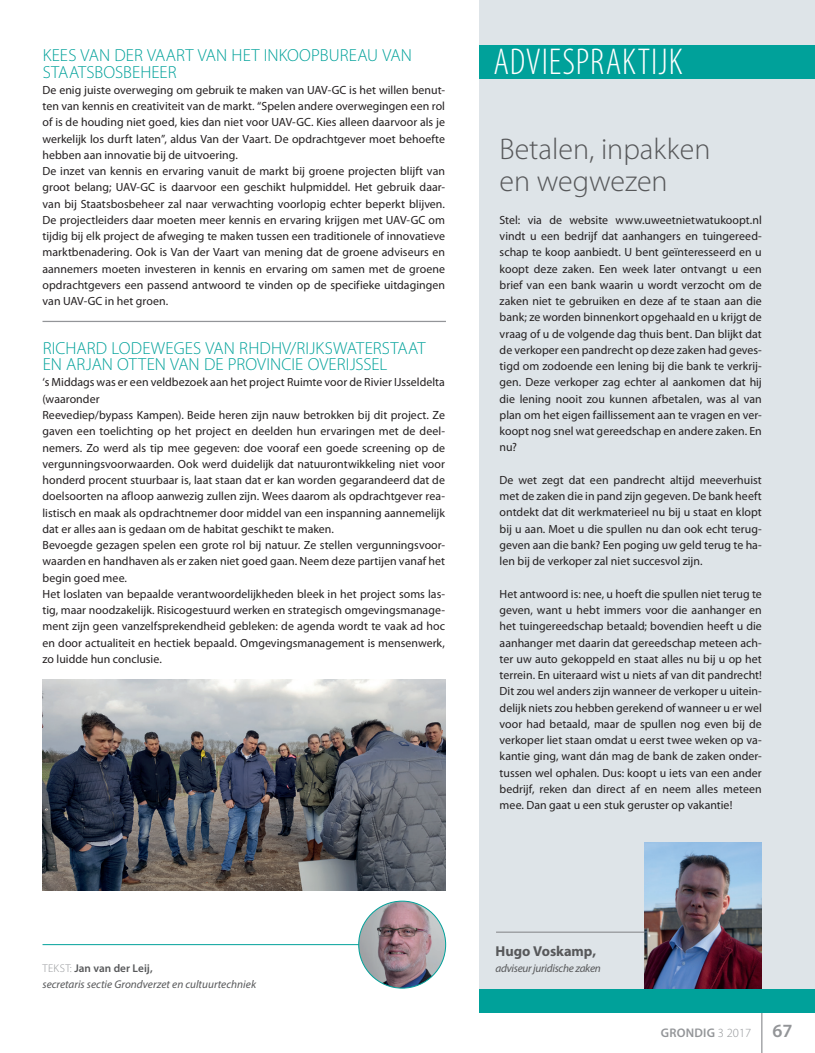
<style>
.page{position:relative;width:815px;height:1053px;background:#fff}
.page>*{position:absolute;margin:0;border:0;box-sizing:border-box;transform-origin:0 0}
.t1{font:300 condensed 37.5px "Myriad Pro";letter-spacing:.02em;color:#fff}
.t2{font:300 30px/32.5px "Myriad Pro";color:#57585a}
.t3{font:300 17.5px/16.2px "Myriad Pro";letter-spacing:.005em;color:#00a19a}
.t4{font:700 14.38px "Myriad Pro";color:#57585a}
.t5{font:600 12.5px "Myriad Pro";letter-spacing:.02em;color:#939598}
.t6{font:11.88px/16.2px "Myriad Pro";letter-spacing:.005em;color:#231f20;text-align:justify}
.t7{font:italic 11.25px/16.2px "Myriad Pro";color:#57585a}
.t8{font:italic 11.25px "Myriad Pro";letter-spacing:-.02em;color:#57585a}
.s1{font-weight:300;font-style:normal;color:#939598}
.s2{font-weight:600;font-style:normal}
.s3{font-weight:300}
.s4{font-size:18.75px}
</style>
<div class="page">
<hr style="left:761px;top:1012px;width:1px;height:40px;background:#939598">
<hr style="left:43px;top:944px;width:329px;height:1px;background:#00a19a">
<img style="left:359px;top:901px;width:87px;height:87px;border-radius:43px">
<div style="left:479px;top:988px;width:336px;height:24px;background:#00a19a"></div>
<div style="left:479px;top:0;width:336px;height:988px;background:#dee4e8"></div>
<div style="left:479px;top:45px;width:336px;height:34px;background:#00a19a"></div>
<hr style="left:496px;top:931px;width:235px;height:1px;background:#939598">
<img style="left:43px;top:679px;width:403px;height:211px">
<hr style="left:43px;top:321px;width:403px;height:1px;background:#939598">
<img style="left:645px;top:842px;width:117px;height:146px">
<h3 class="t3" style="left:43px;top:48px;width:371px">KEES VAN DER VAART VAN HET INKOOPBUREAU VAN<br>STAATSBOSBEHEER</h3>
<p class="t6" style="left:43px;top:81px;width:404px;text-align:left">De enig juiste overweging om gebruik te maken van UAV-GC is het willen benut&shy;ten van kennis en creativiteit van de markt. “Spelen andere overwegingen een rol of is de houding niet goed, kies dan niet voor UAV-GC. Kies alleen daarvoor als je werkelijk los durft laten”, aldus Van der Vaart. De opdrachtgever moet behoefte hebben aan innovatie bij de uitvoering.<br>De inzet van kennis en ervaring vanuit de markt bij groene projecten blijft van groot belang; UAV-GC is daarvoor een geschikt hulpmiddel. Het gebruik daar&shy;van bij Staatsbosbeheer zal naar verwachting voorlopig echter beperkt blijven.<br>De projectleiders daar moeten meer kennis en ervaring krijgen met UAV-GC om tijdig bij elk project de afweging te maken tussen een traditionele of innovatieve marktbenadering. Ook is Van der Vaart van mening dat de groene adviseurs en aannemers moeten investeren in kennis en ervaring om samen met de groene opdrachtgevers een passend antwoord te vinden op de specifieke uitdagingen van UAV-GC in het groen.</p>
<h3 class="t3" style="left:43px;top:340px;width:384px">RICHARD LODEWEGES VAN RHDHV/RIJKSWATERSTAAT<br>EN ARJAN OTTEN VAN DE PROVINCIE OVERIJSSEL</h3>
<p class="t6" style="left:43px;top:374px;width:404px;text-align:left">‘s Middags was er een veldbezoek aan het project Ruimte voor de Rivier IJsseldelta (waaronder<br>Reevediep/bypass Kampen). Beide heren zijn nauw betrokken bij dit project. Ze gaven een toelichting op het project en deelden hun ervaringen met de deel&shy;nemers. Zo werd als tip mee gegeven: doe vooraf een goede screening op de vergunningsvoorwaarden. Ook werd duidelijk dat natuurontwikkeling niet voor honderd procent stuurbaar is, laat staan dat er kan worden gegarandeerd dat de doelsoorten na afloop aanwezig zullen zijn. Wees daarom als opdrachtgever rea&shy;listisch en maak als opdrachtnemer door middel van een inspanning aannemelijk dat er alles aan is gedaan om de habitat geschikt te maken.<br>Bevoegde gezagen spelen een grote rol bij natuur. Ze stellen vergunningsvoor&shy;waarden en handhaven als er zaken niet goed gaan. Neem deze partijen vanaf het begin goed mee.<br>Het loslaten van bepaalde verantwoordelijkheden bleek in het project soms las&shy;tig, maar noodzakelijk. Risicogestuurd werken en strategisch omgevingsmanage&shy;ment zijn geen vanzelfsprekendheid gebleken: de agenda wordt te vaak ad hoc en door actualiteit en hectiek bepaald. Omgevingsmanagement is mensenwerk, zo luidde hun conclusie.</p>
<h1 class="t1" style="left:493px;top:42px;width:191px">ADVIESPRAKTIJK</h1>
<h2 class="t2" style="left:500px;top:133px;width:212px">Betalen, inpakken en wegwezen</h2>
<p class="t6" style="left:500px;top:211px;width:264px">Stel: via de website www.uweetnietwatukoopt.nl vindt u een bedrijf dat aanhangers en tuingereed&shy;schap te koop aanbiedt. U bent geïnteresseerd en u koopt deze zaken. Een week later ontvangt u een brief van een bank waarin u wordt verzocht om de zaken niet te gebruiken en deze af te staan aan die bank; ze worden binnenkort opgehaald en u krijgt de vraag of u de volgende dag thuis bent. Dan blijkt dat de verkoper een pandrecht op deze zaken had geves&shy;tigd om zodoende een lening bij die bank te verkrij&shy;gen. Deze verkoper zag echter al aankomen dat hij die lening nooit zou kunnen afbetalen, was al van plan om het eigen faillissement aan te vragen en ver&shy;koopt nog snel wat gereedschap en andere zaken. En nu?</p>
<p class="t6" style="left:500px;top:471px;width:264px">De wet zegt dat een pandrecht altijd meeverhuist met de zaken die in pand zijn gegeven. De bank heeft ontdekt dat dit werkmaterieel nu bij u staat en klopt bij u aan. Moet u die spullen nu dan ook echt terug&shy;geven aan die bank? Een poging uw geld terug te ha&shy;len bij de verkoper zal niet succesvol zijn.</p>
<p class="t6" style="left:500px;top:585px;width:264px">Het antwoord is: nee, u hoeft die spullen niet terug te geven, want u hebt immers voor die aanhanger en het tuingereedschap betaald; bovendien heeft u die aanhanger met daarin dat gereedschap meteen ach&shy;ter uw auto gekoppeld en staat alles nu bij u op het terrein. En uiteraard wist u niets af van dit pandrecht!<br>Dit zou wel anders zijn wanneer de verkoper u uitein&shy;delijk niets zou hebben gerekend of wanneer u er wel voor had betaald, maar de spullen nog even bij de verkoper liet staan omdat u eerst twee weken op va&shy;kantie ging, want dán mag de bank de zaken onder&shy;tussen wel ophalen. Dus: koopt u iets van een ander bedrijf, reken dan direct af en neem alles meteen mee. Dan gaat u een stuk geruster op vakantie!</p>
<p class="t7" style="left:43px;top:959px;width:215px"><span class="s1">TEKST:</span> <span class="s2">Jan van der Leij,<br></span>secretaris sectie Grondverzet en cultuurtechniek</p>
<p class="t4" style="left:495px;top:941px;width:102px">Hugo Voskamp,</p>
<p class="t8" style="left:495px;top:961px;width:107px">adviseur juridische zaken</p>
<p class="t5" style="left:661px;top:1024px;width:133px">GRONDIG <span class="s3">3 2017</span> <span class="s4">67</span></p>
</div>
